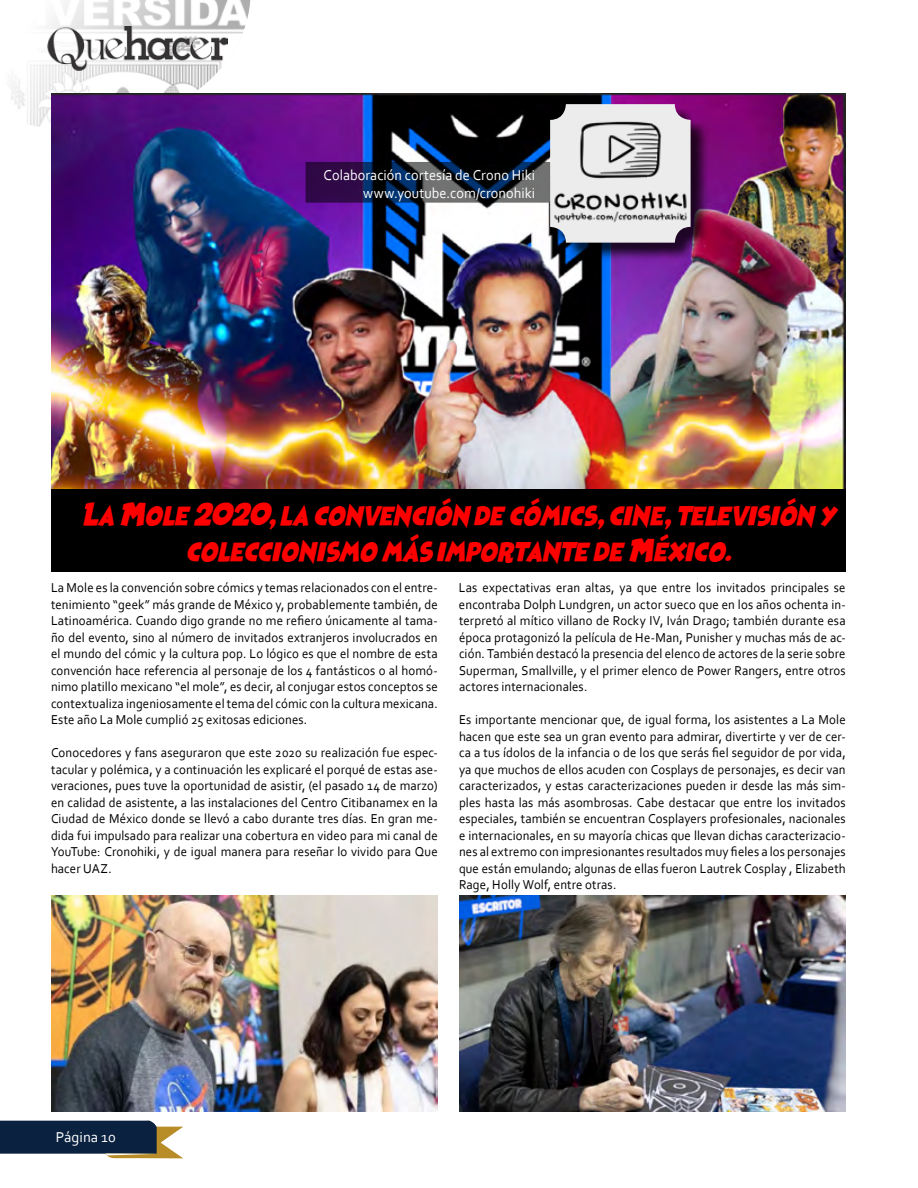
<style>
.page{position:relative;width:918px;height:1188px;background:#fff}
.page>*{position:absolute;margin:0;border:0;box-sizing:border-box;transform-origin:0 0}
.t1{font:18px/36px "Heroes Legend";letter-spacing:-.01em;color:#f00;text-align:center;scale:.95 1}
.t2{font:15px/18px "Corbel";letter-spacing:.005em;color:#fff;text-align:right;scale:.95 1}
.t3{font:15px "Corbel";letter-spacing:.005em;color:#fff}
.t4{font:13.5px/16.5px "Corbel";letter-spacing:.01em;color:#000;text-align:justify;scale:.95 1}
</style>
<div class="page">
<img style="left:11px;top:0;width:239px;height:127px">
<img style="left:47px;top:27px;width:181px;height:43px">
<svg style="left:0;top:1120px;width:183px;height:38px;background:#43505d"></svg>
<div style="left:51px;top:489px;width:795px;height:82px;background:#000"></div>
<img style="left:51px;top:94px;width:795px;height:395px">
<img style="left:459px;top:895px;width:387px;height:216px">
<img style="left:51px;top:895px;width:387px;height:216px">
<div style="left:552px;top:106px;width:158px;height:155px;background:#000;opacity:.75"></div>
<img style="left:550px;top:104px;width:141px;height:139px">
<svg style="left:309px;top:165px;width:238px;height:35px;background:#282a44"></svg>
<div style="left:306px;top:162px;width:244px;height:41px;border:2px solid #000"></div>
<p class="t2" style="left:324px;top:166px;width:224px">Colaboración cortesía de Crono Hiki www.youtube.com/cronohiki</p>
<h1 class="t1" style="left:82px;top:500px;width:796px">La Mole 2020, la convención de cómics, cine, televisión y coleccionismo más importante de México.</h1>
<p class="t4" style="left:51px;top:579px;width:409px">La Mole es la convención sobre cómics y temas relacionados con el entre&shy;tenimiento “geek” más grande de México y, probablemente también, de Latinoamérica. Cuando digo grande no me refiero únicamente al tama&shy;ño del evento, sino al número de invitados extranjeros involucrados en el mundo del cómic y la cultura pop. Lo lógico es que el nombre de esta convención hace referencia al personaje de los 4 fantásticos o al homó&shy;nimo platillo mexicano “el mole”, es decir, al conjugar estos conceptos se contextualiza ingeniosamente el tema del cómic con la cultura mexicana.<br>Este año La Mole cumplió 25 exitosas ediciones.</p>
<p class="t4" style="left:51px;top:744px;width:409px">Conocedores y fans aseguraron que este 2020 su realización fue espec&shy;tacular y polémica, y a continuación les explicaré el porqué de estas ase&shy;veraciones, pues tuve la oportunidad de asistir, (el pasado 14 de marzo) en calidad de asistente, a las instalaciones del Centro Citibanamex en la Ciudad de México donde se llevó a cabo durante tres días. En gran me&shy;dida fui impulsado para realizar una cobertura en video para mi canal de YouTube: Cronohiki, y de igual manera para reseñar lo vivido para Que hacer UAZ.</p>
<p class="t4" style="left:459px;top:579px;width:409px">Las expectativas eran altas, ya que entre los invitados principales se encontraba Dolph Lundgren, un actor sueco que en los años ochenta in&shy;terpretó al mítico villano de Rocky IV, Iván Drago; también durante esa época protagonizó la película de He-Man, Punisher y muchas más de ac&shy;ción. También destacó la presencia del elenco de actores de la serie sobre Superman, Smallville, y el primer elenco de Power Rangers, entre otros actores internacionales.</p>
<p class="t4" style="left:459px;top:711px;width:409px">Es importante mencionar que, de igual forma, los asistentes a La Mole hacen que este sea un gran evento para admirar, divertirte y ver de cer&shy;ca a tus ídolos de la infancia o de los que serás fiel seguidor de por vida, ya que muchos de ellos acuden con Cosplays de personajes, es decir van caracterizados, y estas caracterizaciones pueden ir desde las más sim&shy;ples hasta las más asombrosas. Cabe destacar que entre los invitados especiales, también se encuentran Cosplayers profesionales, nacionales e internacionales, en su mayoría chicas que llevan dichas caracterizacio&shy;nes al extremo con impresionantes resultados muy fieles a los personajes que están emulando; algunas de ellas fueron Lautrek Cosplay , Elizabeth Rage, Holly Wolf, entre otras.</p>
<p class="t3" style="left:56px;top:1128px;width:62px">Página 10</p>
</div>
